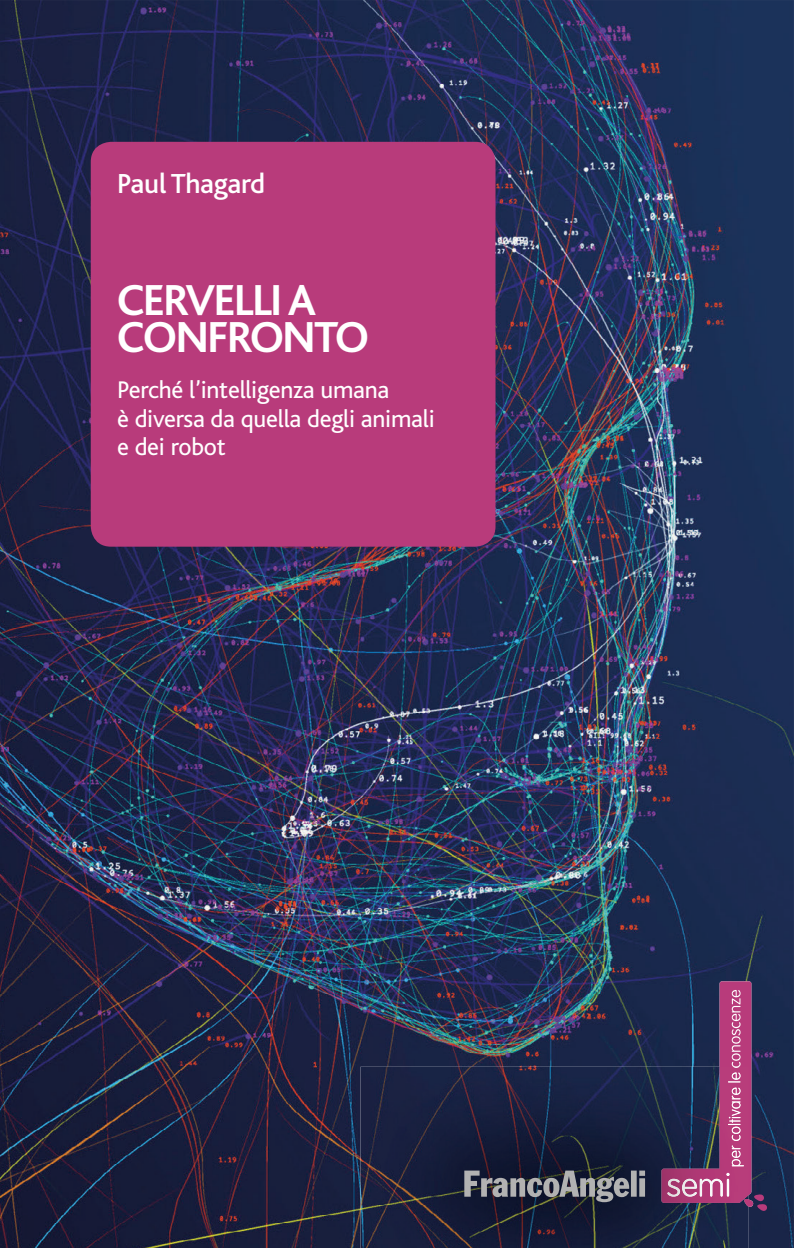
<style>
.page{position:relative;width:794px;height:1248px;background:#fff}
.page>*{position:absolute;margin:0;border:0;box-sizing:border-box;transform-origin:0 0}
.t1{font:700 45.4px/37.8px "Bliss";letter-spacing:-.03em;color:#fff}
.t2{font:500 28.8px "Bliss";letter-spacing:-.01em;color:#fff}
.t3{font:25.2px/28.8px "Bliss";letter-spacing:-.01em;color:#fff}
</style>
<div class="page">
<img style="left:0;top:0;width:794px;height:1247px">
<div style="left:91px;top:142px;width:404px;height:404px;background:#b83b7b;border-radius:20px"></div>
<img style="left:360px;top:1066px;width:388px;height:181px">
<svg style="left:661px;top:981px;width:106px;height:230px;background:#4c335d"></svg>
<img style="left:667px;top:1172px;width:62px;height:24px">
<img style="left:728px;top:1066px;width:12px;height:74px">
<svg style="left:464px;top:1170px;width:181px;height:31px;background:#5a5d68"></svg>
<p class="t2" style="left:117px;top:173px;width:150px">Paul Thagard</p>
<h1 class="t1" style="left:117px;top:286px;width:253px">CERVELLI A<br>CONFRONTO</h1>
<p class="t3" style="left:117px;top:377px;width:319px">Perché l’intelligenza umana<br>è diversa da quella degli animali e dei robot</p>
</div>
